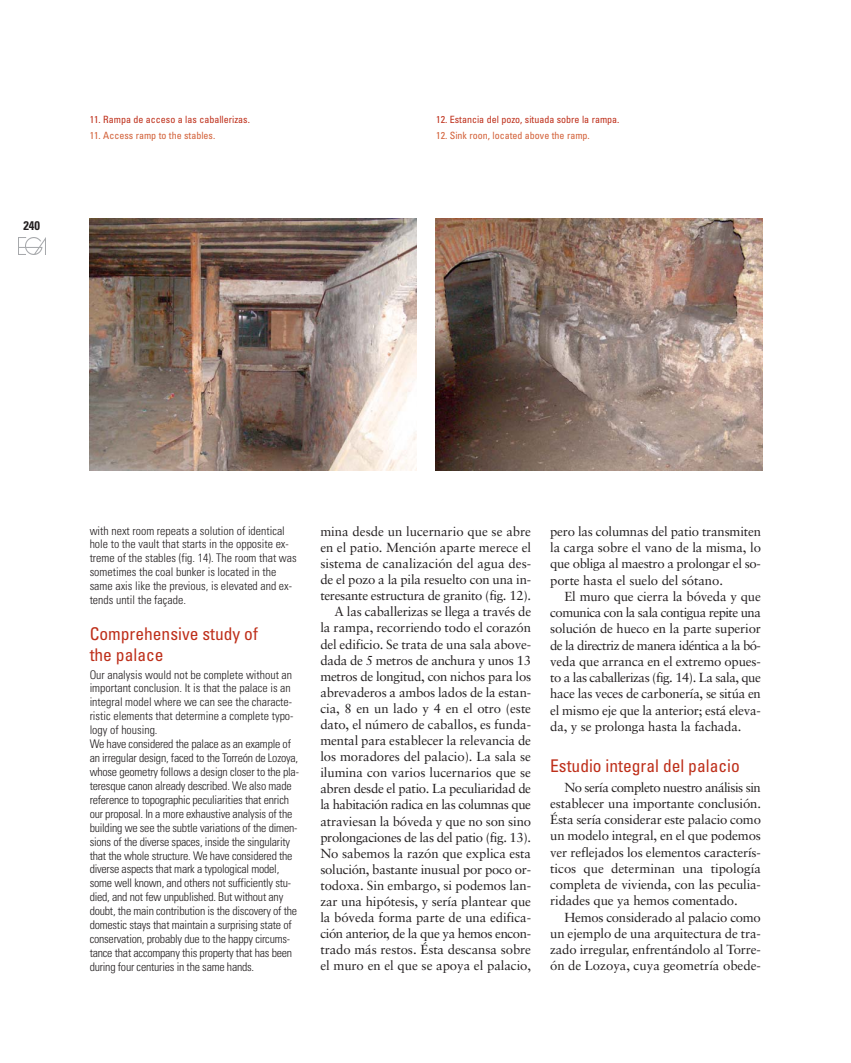
<style>
.page{position:relative;width:851px;height:1063px;background:#fff}
.page>*{position:absolute;margin:0;border:0;box-sizing:border-box;transform-origin:0 0}
.t1{font:condensed 17.5px/21.4px "Univers";color:#be2f1a}
.t2{font:13.12px/16.1px "Sabon";letter-spacing:-.01em;color:#231f20;text-align:justify}
.t3{font:700 condensed 12.5px "Univers";color:#231f20}
.t4{font:300 condensed 11.88px/13.9px "Univers";letter-spacing:-.02em;color:#231f20}
.t5{font:300 condensed 11.88px/13.9px "Univers";color:#231f20}
.t6{font:condensed 10px "Univers";color:#be2f1a}
.t7{font:condensed 10px "Univers";color:#d26038}
</style>
<div class="page">
<img style="left:18px;top:237px;width:28px;height:18px">
<img style="left:89px;top:219px;width:327px;height:251px">
<img style="left:435px;top:219px;width:327px;height:251px">
<p class="t3" style="left:23px;top:221px;width:18px">240</p>
<p class="t6" style="left:90px;top:115px;width:162px">11. Rampa de acceso a las caballerizas.</p>
<p class="t7" style="left:90px;top:131px;width:127px">11. Access ramp to the stables.</p>
<p class="t6" style="left:436px;top:115px;width:185px">12. Estancia del pozo, situada sobre la rampa.</p>
<p class="t7" style="left:436px;top:131px;width:155px">12. Sink roon, located above the ramp.</p>
<p class="t5" style="left:90px;top:525px;width:208px">with next room repeats a solution of identical hole to the vault that starts in the opposite ex&shy;treme of the stables (fig. 14). The room that was sometimes the coal bunker is located in the same axis like the previous, is elevated and ex&shy;tends until the façade.</p>
<h1 class="t1" style="left:90px;top:624px;width:170px">Comprehensive study of the palace</h1>
<p class="t4" style="left:90px;top:669px;width:211px">Our analysis would not be complete without an important conclusion. It is that the palace is an integral model where we can see the characte&shy;ristic elements that determine a complete typo&shy;logy of housing.<br>We have considered the palace as an example of an irregular design, faced to the Torreón de Lozoya, whose geometry follows a design closer to the pla&shy;teresque canon already described. We also made reference to topographic peculiarities that enrich our proposal. In a more exhaustive analysis of the building we see the subtle variations of the dimen&shy;sions of the diverse spaces, inside the singularity that the whole structure. We have considered the diverse aspects that mark a typological model, some well known, and others not sufficiently stu&shy;died, and not few unpublished. But without any doubt, the main contribution is the discovery of the domestic stays that maintain a surprising state of conservation, probably due to the happy circums&shy;tance that accompany this property that has been during four centuries in the same hands.</p>
<p class="t2" style="left:320px;top:524px;width:212px;text-align:right">mina desde un lucernario que se abre en el patio. Mención aparte merece el sistema de canalización del agua des&shy;de el pozo a la pila resuelto con una in&shy;teresante estructura de granito (fig. 12).<br>A las caballerizas se llega a través de<br>la rampa, recorriendo todo el corazón del edificio. Se trata de una sala above&shy;dada de 5 metros de anchura y unos 13 metros de longitud, con nichos para los abrevaderos a ambos lados de la estan&shy;cia, 8 en un lado y 4 en el otro (este dato, el número de caballos, es funda&shy;mental para establecer la relevancia de los moradores del palacio). La sala se ilumina con varios lucernarios que se abren desde el patio. La peculiaridad de la habitación radica en las columnas que atraviesan la bóveda y que no son sino prolongaciones de las del patio (fig. 13).<br>No sabemos la razón que explica esta solución, bastante inusual por poco or&shy;todoxa. Sin embargo, si podemos lan&shy;zar una hipótesis, y sería plantear que la bóveda forma parte de una edifica&shy;ción anterior, de la que ya hemos encon&shy;trado más restos. Ésta descansa sobre el muro en el que se apoya el palacio,</p>
<p class="t2" style="left:550px;top:524px;width:212px">pero las columnas del patio transmiten la carga sobre el vano de la misma, lo que obliga al maestro a prolongar el so&shy;porte hasta el suelo del sótano.</p>
<p class="t2" style="left:550px;top:589px;width:212px;text-indent:14px">El muro que cierra la bóveda y que comunica con la sala contigua repite una solución de hueco en la parte superior de la directriz de manera idéntica a la bó&shy;veda que arranca en el extremo opues&shy;to a las caballerizas (fig. 14). La sala, que hace las veces de carbonería, se sitúa en el mismo eje que la anterior; está eleva&shy;da, y se prolonga hasta la fachada.</p>
<h1 class="t1" style="left:550px;top:757px;width:191px">Estudio integral del palacio</h1>
<p class="t2" style="left:550px;top:780px;width:212px;text-indent:14px">No sería completo nuestro análisis sin establecer una importante conclusión.<br>Ésta sería considerar este palacio como un modelo integral, en el que podemos ver reflejados los elementos caracterís&shy;ticos que determinan una tipología completa de vivienda, con las peculia&shy;ridades que ya hemos comentado.</p>
<p class="t2" style="left:550px;top:910px;width:212px;text-indent:14px">Hemos considerado al palacio como un ejemplo de una arquitectura de tra&shy;zado irregular, enfrentándolo al Torre&shy;ón de Lozoya, cuya geometría obede-</p>
</div>
